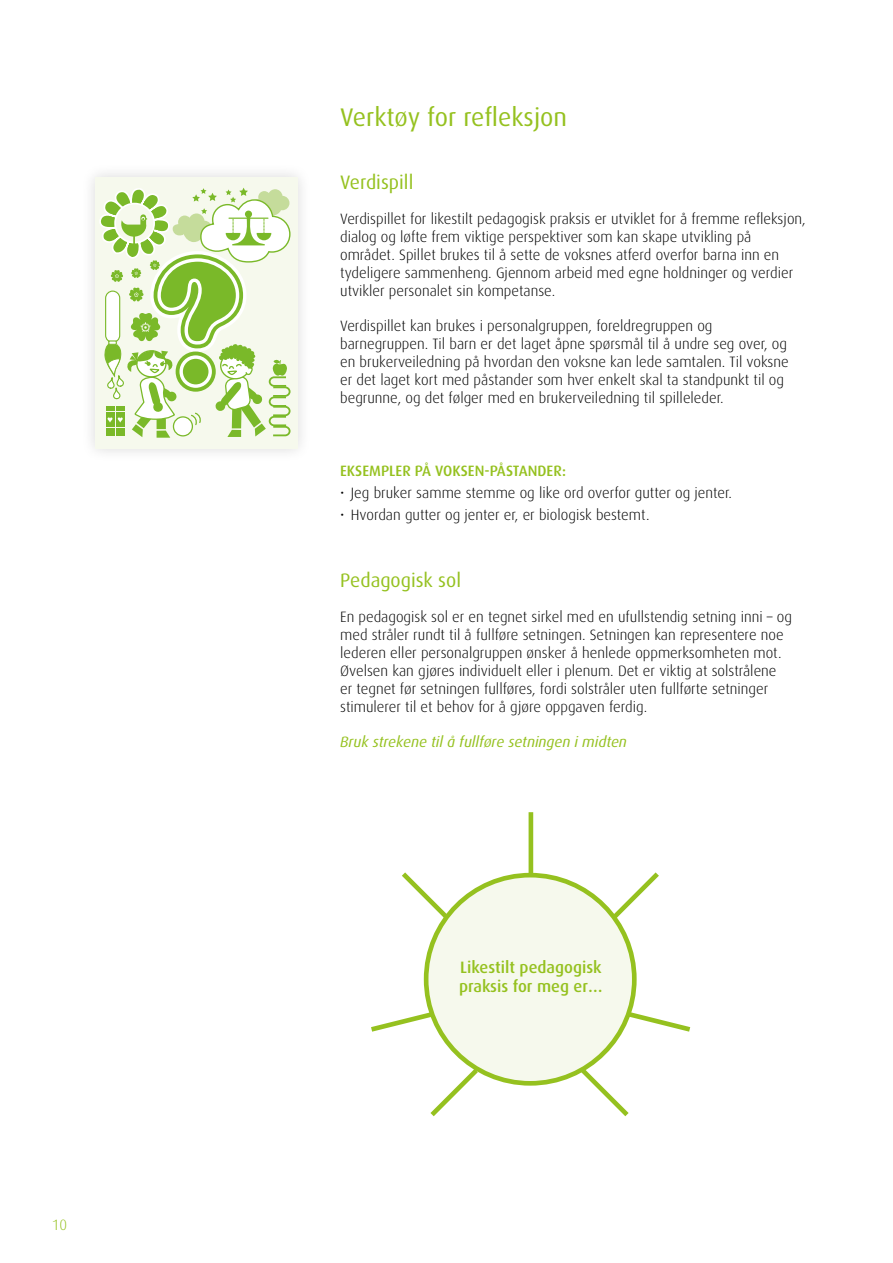
<style>
.page{position:relative;width:893px;height:1263px;background:#fff}
.page>*{position:absolute;margin:0;border:0;box-sizing:border-box;transform-origin:0 0}
.t1{font:25.5px "Dax";color:#95c11f}
.t2{font:19.5px "Dax";color:#95c11f}
.t3{font:500 16.5px/19.8px "Dax";color:#95c11f}
.t4{font:300 15px/18px "Dax";color:#000}
.t5{font:italic 15px "Dax";color:#95c11f}
.t6{font:500 15px "Dax";color:#95c11f}
.t7{font:300 15px "Dax";color:#95c11f}
</style>
<div class="page">
<div style="left:426px;top:875px;width:208px;height:208px;background:#f6f9ed;border-radius:50%"></div>
<div style="left:424px;top:873px;width:213px;height:213px;border:5px solid #95c11f;border-radius:50%"></div>
<svg style="left:402px;top:872px;width:52px;height:53px"></svg>
<svg style="left:576px;top:1064px;width:53px;height:53px"></svg>
<svg style="left:623px;top:1009px;width:68px;height:23px"></svg>
<svg style="left:371px;top:1009px;width:67px;height:23px"></svg>
<svg style="left:607px;top:872px;width:52px;height:53px"></svg>
<hr style="left:529px;top:812px;width:4px;height:62px;background:#95c11f">
<svg style="left:430px;top:1064px;width:53px;height:53px"></svg>
<div style="left:81px;top:163px;width:231px;height:300px;background:#f8f9f8"></div>
<div style="left:96px;top:178px;width:202px;height:271px;background:#f6f9ed"></div>
<svg style="left:99px;top:187px;width:192px;height:251px"></svg>
<p class="t7" style="left:52px;top:1216px;width:17px">10</p>
<h1 class="t1" style="left:340px;top:103px;width:228px">Verktøy for refleksjon</h1>
<h2 class="t2" style="left:340px;top:171px;width:75px">Verdispill</h2>
<p class="t4" style="left:340px;top:210px;width:467px">Verdispillet for likestilt pedagogisk praksis er utviklet for å fremme refleksjon, dialog og løfte frem viktige perspektiver som kan skape utvikling på området. Spillet brukes til å sette de voksnes atferd overfor barna inn en tydeligere sammenheng. Gjennom arbeid med egne holdninger og verdier utvikler personalet sin kompetanse.</p>
<p class="t4" style="left:340px;top:317px;width:450px">Verdispillet kan brukes i personalgruppen, foreldregruppen og barnegruppen. Til barn er det laget åpne spørsmål til å undre seg over, og en brukerveiledning på hvordan den voksne kan lede samtalen. Til voksne er det laget kort med påstander som hver enkelt skal ta standpunkt til og begrunne, og det følger med en brukerveiledning til spilleleder.</p>
<p class="t6" style="left:340px;top:462px;width:227px">Eksempler på voksen-påstander:</p>
<p class="t4" style="left:340px;top:484px;width:393px">• Jeg bruker samme stemme og like ord overfor gutter og jenter.</p>
<p class="t4" style="left:340px;top:506px;width:311px">• Hvordan gutter og jenter er, er biologisk bestemt.</p>
<h2 class="t2" style="left:340px;top:570px;width:122px">Pedagogisk sol</h2>
<p class="t4" style="left:340px;top:608px;width:453px">En pedagogisk sol er en tegnet sirkel med en ufullstendig setning inni – og med stråler rundt til å fullføre setningen. Setningen kan representere noe lederen eller personalgruppen ønsker å henlede oppmerksomheten mot.<br>Øvelsen kan gjøres individuelt eller i plenum. Det er viktig at solstrålene er tegnet før setningen fullføres, fordi solstråler uten fullførte setninger stimulerer til et behov for å gjøre oppgaven ferdig.</p>
<p class="t5" style="left:340px;top:734px;width:288px">Bruk strekene til å fullføre setningen i midten</p>
<p class="t3" style="left:459px;top:957px;width:145px">Likestilt pedagogisk praksis for meg er…</p>
</div>
